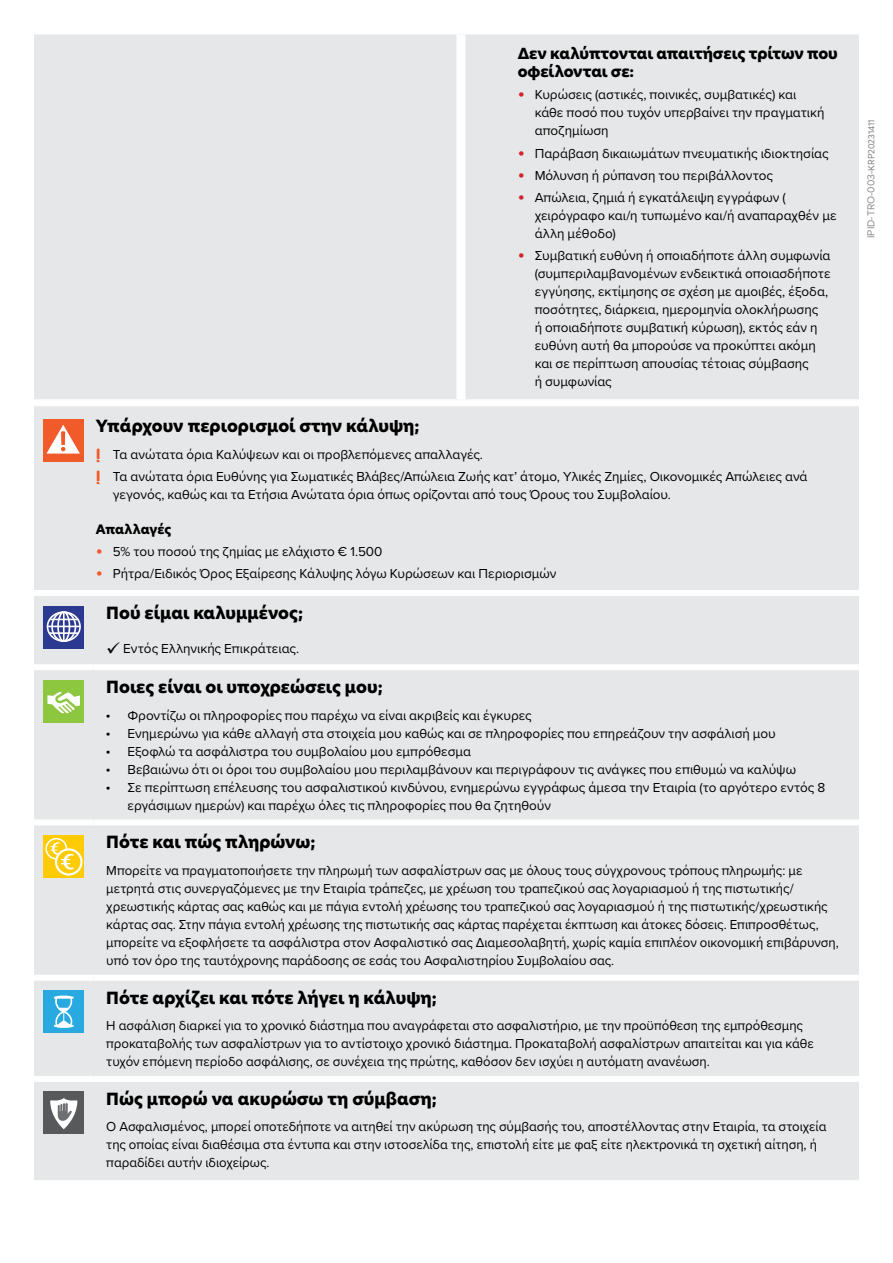
<style>
.page{position:relative;width:893px;height:1263px;background:#fff}
.page>*{position:absolute;margin:0;border:0;box-sizing:border-box;transform-origin:0 0}
.t1{font:800 16.5px "New Hero";color:#000}
.t2{font:800 15px/18px "New Hero";letter-spacing:-.01em;color:#000}
.t3{font:13.5px/18px "Proxima Nova";color:#000}
.t4{font:800 12.75px "New Hero";letter-spacing:-.01em;color:#000}
.t5{font:10.5px "Proxima Nova";color:#8a8c8e}
.s1{font-family:"DIN Greek";color:#d2232a}
.s2{font-family:"Comic Sans MS";font-weight:700;font-size:17.25px;color:#f1592a}
.s3{font-family:"DIN Greek";color:#f1592a}
.s4{font-family:"Myriad Pro";font-size:14.7px}
.s5{font-family:"Averta Std";font-size:9px;color:#808285}
</style>
<div class="page">
<div style="left:34px;top:596px;width:825px;height:584px;background:#e6e7e8"></div>
<div style="left:94px;top:975px;width:765px;height:6px;background:#fff"></div>
<div style="left:94px;top:1076px;width:765px;height:6px;background:#fff"></div>
<div style="left:34px;top:819px;width:60px;height:6px;background:#fff"></div>
<div style="left:34px;top:975px;width:60px;height:6px;background:#fff"></div>
<div style="left:34px;top:1076px;width:60px;height:6px;background:#fff"></div>
<div style="left:34px;top:664px;width:60px;height:6px;background:#fff"></div>
<div style="left:94px;top:664px;width:765px;height:6px;background:#fff"></div>
<div style="left:94px;top:819px;width:765px;height:6px;background:#fff"></div>
<svg style="left:43px;top:606px;width:41px;height:42px"></svg>
<div style="left:47px;top:611px;width:34px;height:31px;border:2px solid #fff;border-radius:50%"></div>
<div style="left:51px;top:611px;width:25px;height:31px;border:2px solid #fff;border-radius:50%"></div>
<div style="left:57px;top:611px;width:13px;height:31px;border:2px solid #fff;border-radius:50%"></div>
<hr style="left:63px;top:612px;width:2px;height:30px;background:#fff">
<svg style="left:50px;top:619px;width:29px;height:1px"></svg>
<hr style="left:50px;top:632px;width:29px;height:2px;background:#fff">
<hr style="left:48px;top:626px;width:32px;height:1px;background:#fff">
<div style="left:43px;top:680px;width:41px;height:42px;background:#8dc63f"></div>
<svg style="left:47px;top:692px;width:33px;height:22px"></svg>
<svg style="left:43px;top:835px;width:41px;height:43px"></svg>
<div style="left:45px;top:838px;width:22px;height:21px;border:2px solid #fff;border-radius:50%"></div>
<svg style="left:56px;top:849px;width:25px;height:25px"></svg>
<div style="left:55px;top:848px;width:28px;height:27px;border:2px solid #fff;border-radius:50%"></div>
<svg style="left:49px;top:841px;width:26px;height:30px"></svg>
<div style="left:43px;top:990px;width:41px;height:43px;background:#28aae1"></div>
<svg style="left:54px;top:995px;width:20px;height:33px"></svg>
<div style="left:43px;top:1092px;width:41px;height:42px;background:#58595b"></div>
<svg style="left:50px;top:1098px;width:27px;height:31px"></svg>
<div style="left:34px;top:34px;width:825px;height:365px;background:#e6e7e8"></div>
<div style="left:456px;top:34px;width:9px;height:365px;background:#fff"></div>
<div style="left:34px;top:406px;width:825px;height:184px;background:#e6e7e8"></div>
<div style="left:43px;top:419px;width:41px;height:43px;background:#f15a29"></div>
<svg style="left:46px;top:425px;width:34px;height:29px"></svg>
<p class="t2" style="left:518px;top:45px;width:322px">Δεν καλύπτονται απαιτήσεις τρίτων που οφείλονται σε:</p>
<p class="t3" style="left:535px;top:85px;width:291px;text-indent:-17px"><span class="s1">•</span> Κυρώσεις (αστικές, ποινικές, συμβατικές) και κάθε ποσό που τυχόν υπερβαίνει την πραγματική αποζημίωση</p>
<p class="t3" style="left:518px;top:144px;width:312px"><span class="s1">•</span> Παράβαση δικαιωμάτων πνευματικής ιδιοκτησίας</p>
<p class="t3" style="left:518px;top:166px;width:257px"><span class="s1">•</span> Μόλυνση ή ρύπανση του περιβάλλοντος</p>
<p class="t3" style="left:535px;top:188px;width:303px;text-indent:-17px"><span class="s1">•</span> Απώλεια, ζημιά ή εγκατάλειψη εγγράφων ( χειρόγραφο και/η τυπωμένο και/ή αναπαραχθέν με άλλη μέθοδο)</p>
<p class="t3" style="left:535px;top:246px;width:297px;text-indent:-17px"><span class="s1">•</span> Συμβατική ευθύνη ή οποιαδήποτε άλλη συμφωνία (συμπεριλαμβανομένων ενδεικτικά οποιασδήποτε εγγύησης, εκτίμησης σε σχέση με αμοιβές, έξοδα, ποσότητες, διάρκεια, ημερομηνία ολοκλήρωσης<br>ή οποιαδήποτε συμβατική κύρωση), εκτός εάν η ευθύνη αυτή θα μπορούσε να προκύπτει ακόμη και σε περίπτωση απουσίας τέτοιας σύμβασης<br>ή συμφωνίας</p>
<p class="t1" style="left:96px;top:415px;width:325px">Υπάρχουν περιορισμοί στην κάλυψη;</p>
<p class="t3" style="left:96px;top:442px;width:713px;line-height:22.2px"><span class="s2">!</span> Τα ανώτατα όρια Καλύψεων και οι προβλεπόμενες απαλλαγές.<br><span class="s2">!</span> Τα ανώτατα όρια Ευθύνης για Σωματικές Βλάβες/Απώλεια Ζωής κατ’ άτομο, Υλικές Ζημίες, Οικονομικές Απώλειες ανά</p>
<p class="t3" style="left:113px;top:485px;width:559px">γεγονός, καθώς και τα Ετήσια Ανώτατα όρια όπως ορίζονται από τους Όρους του Συμβολαίου.</p>
<p class="t4" style="left:96px;top:521px;width:77px">Απαλλαγές</p>
<p class="t3" style="left:96px;top:542px;width:288px"><span class="s3">•</span> 5% του ποσού της ζημίας με ελάχιστο € 1.500</p>
<p class="t3" style="left:96px;top:564px;width:462px"><span class="s3">•</span> Ρήτρα/Ειδικός Όρος Εξαίρεσης Κάλυψης λόγω Κυρώσεων και Περιορισμών</p>
<p class="t1" style="left:106px;top:602px;width:198px">Πού είμαι καλυμμένος;</p>
<p class="t3" style="left:106px;top:638px;width:194px">✓ Εντός Ελληνικής Επικράτειας.</p>
<p class="t1" style="left:106px;top:676px;width:278px">Ποιες είναι οι υποχρεώσεις μου;</p>
<p class="t3" style="left:106px;top:705px;width:427px"><span class="s4">•</span> Φροντίζω οι πληροφορίες που παρέχω να είναι ακριβείς και έγκυρες</p>
<p class="t3" style="left:106px;top:723px;width:671px"><span class="s4">•</span> Ενημερώνω για κάθε αλλαγή στα στοιχεία μου καθώς και σε πληροφορίες που επηρεάζουν την ασφάλισή μου</p>
<p class="t3" style="left:106px;top:741px;width:366px"><span class="s4">•</span> Εξοφλώ τα ασφάλιστρα του συμβολαίου μου εμπρόθεσμα</p>
<p class="t3" style="left:106px;top:759px;width:691px"><span class="s4">•</span> Βεβαιώνω ότι οι όροι του συμβολαίου μου περιλαμβάνουν και περιγράφουν τις ανάγκες που επιθυμώ να καλύψω</p>
<p class="t3" style="left:128px;top:777px;width:699px;text-indent:-21px"><span class="s4">•</span> Σε περίπτωση επέλευσης του ασφαλιστικού κινδύνου, ενημερώνω εγγράφως άμεσα την Εταιρία (το αργότερο εντός 8 εργάσιμων ημερών) και παρέχω όλες τις πληροφορίες που θα ζητηθούν</p>
<p class="t1" style="left:106px;top:831px;width:211px">Πότε και πώς πληρώνω;</p>
<p class="t3" style="left:106px;top:861px;width:734px">Μπορείτε να πραγματοποιήσετε την πληρωμή των ασφαλίστρων σας με όλους τους σύγχρονους τρόπους πληρωμής: με μετρητά στις συνεργαζόμενες με την Εταιρία τράπεζες, με χρέωση του τραπεζικού σας λογαριασμού ή της πιστωτικής/ χρεωστικής κάρτας σας καθώς και με πάγια εντολή χρέωσης του τραπεζικού σας λογαριασμού ή της πιστωτικής/χρεωστικής κάρτας σας. Στην πάγια εντολή χρέωσης της πιστωτικής σας κάρτας παρέχεται έκπτωση και άτοκες δόσεις. Επιπροσθέτως, μπορείτε να εξοφλήσετε τα ασφάλιστρα στον Ασφαλιστικό σας Διαμεσολαβητή, χωρίς καμία επιπλέον οικονομική επιβάρυνση, υπό τον όρο της ταυτόχρονης παράδοσης σε εσάς του Ασφαλιστηρίου Συμβολαίου σας.</p>
<p class="t1" style="left:106px;top:986px;width:332px">Πότε αρχίζει και πότε λήγει η κάλυψη;</p>
<p class="t3" style="left:106px;top:1016px;width:709px">Η ασφάλιση διαρκεί για το χρονικό διάστημα που αναγράφεται στο ασφαλιστήριο, με την προϋπόθεση της εμπρόθεσμης προκαταβολής των ασφαλίστρων για το αντίστοιχο χρονικό διάστημα. Προκαταβολή ασφαλίστρων απαιτείται και για κάθε τυχόν επόμενη περίοδο ασφάλισης, σε συνέχεια της πρώτης, καθόσον δεν ισχύει η αυτόματη ανανέωση.</p>
<p class="t1" style="left:106px;top:1087px;width:332px">Πώς μπορώ να ακυρώσω τη σύμβαση;</p>
<p class="t3" style="left:106px;top:1117px;width:722px">Ο Ασφαλισμένος, μπορεί οποτεδήποτε να αιτηθεί την ακύρωση της σύμβασής του, αποστέλλοντας στην Εταιρία, τα στοιχεία της οποίας είναι διαθέσιμα στα έντυπα και στην ιστοσελίδα της, επιστολή είτε με φαξ είτε ηλεκτρονικά τη σχετική αίτηση, ή παραδίδει αυτήν ιδιοχείρως.</p>
<p class="t5" style="left:863px;top:238px;width:120px;rotate:-90deg">IPID-TRO-003-<span class="s5">KRP20231411</span></p>
</div>
